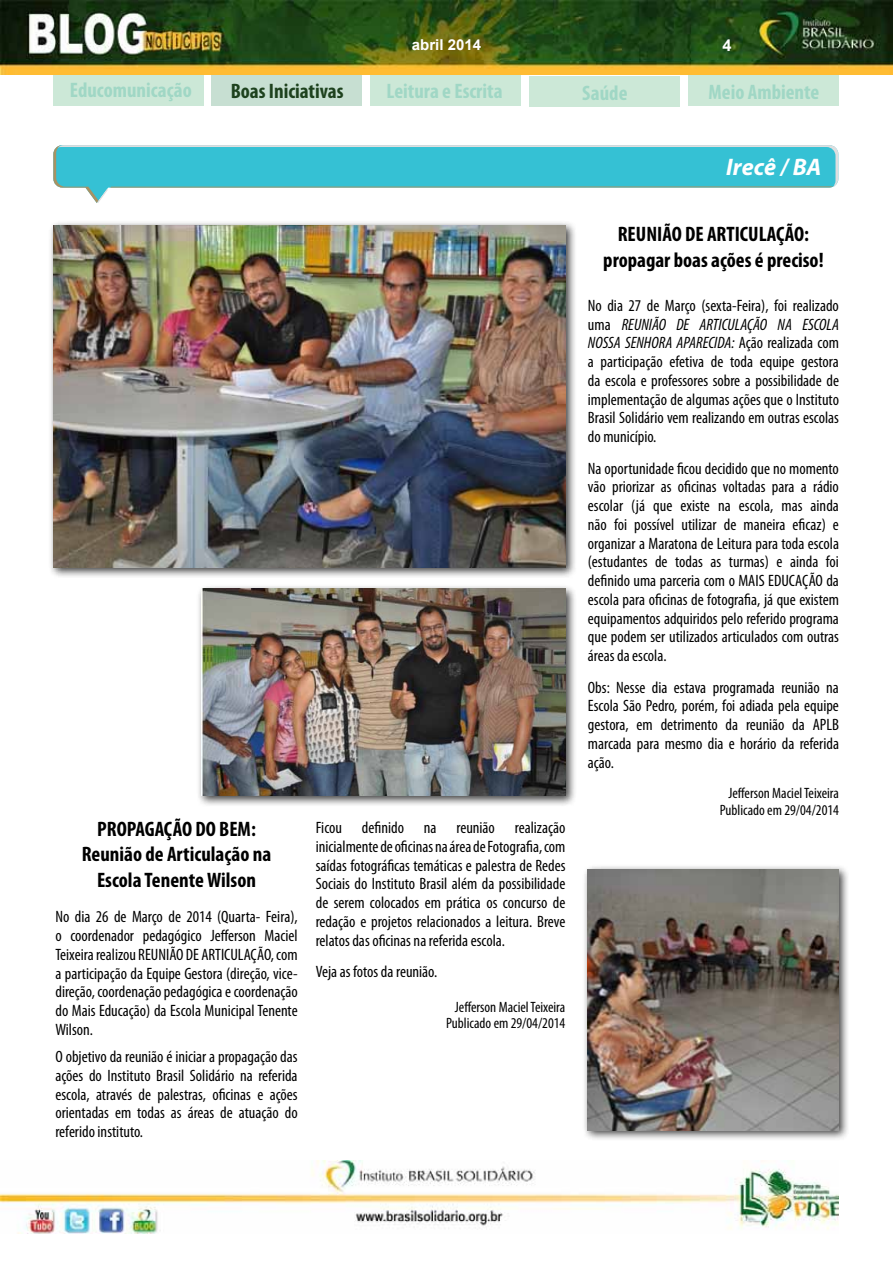
<style>
.page{position:relative;width:893px;height:1263px;background:#fff}
.page>*{position:absolute;margin:0;border:0;box-sizing:border-box;transform-origin:0 0}
.t1{font:italic 700 24px "Myriad Pro";color:#fff}
.t2{font:700 condensed 21px/25.2px "Myriad Pro";color:#000;text-align:center}
.t3{font:700 condensed 21px "Myriad Pro";color:#a0d7c5}
.t4{font:700 condensed 21px "Myriad Pro";color:#1e421e}
.t5{font:condensed 16.5px/18.8px "Myriad Pro";color:#000;text-align:justify}
.t6{font:700 16.5px "Arial";color:#fff}
.t7{font:condensed 15px/16.5px "Myriad Pro";color:#000;text-align:center}
.t8{font:700 15px "Arial";color:#fff}
.s1{font-style:italic}
</style>
<div class="page">
<img style="left:0;top:1160px;width:839px;height:73px">
<img style="left:0;top:0;width:893px;height:75px">
<div style="left:48px;top:220px;width:529px;height:359px;background:#000;opacity:.75"></div>
<img style="left:53px;top:226px;width:512px;height:342px">
<div style="left:582px;top:864px;width:267px;height:277px;background:#000;opacity:.75"></div>
<img style="left:588px;top:870px;width:250px;height:260px">
<div style="left:196px;top:584px;width:381px;height:223px;background:#000;opacity:.75"></div>
<img style="left:201px;top:589px;width:364px;height:206px">
<div style="left:53px;top:76px;width:150px;height:30px;background:#cce8d7"></div>
<div style="left:212px;top:76px;width:150px;height:30px;background:#c7dfd2"></div>
<div style="left:371px;top:76px;width:150px;height:30px;background:#cce8d7"></div>
<div style="left:530px;top:76px;width:150px;height:30px;background:#cce8d7"></div>
<div style="left:689px;top:76px;width:150px;height:30px;background:#cce8d7"></div>
<svg style="left:58px;top:145px;width:780px;height:58px;fill:#35c1d4"></svg>
<p class="t8" style="left:412px;top:35px;width:71px">abril 2014</p>
<p class="t6" style="left:722px;top:34px;width:11px">4</p>
<p class="t3" style="left:70px;top:77px;width:123px">Educomunicação</p>
<p class="t4" style="left:231px;top:78px;width:114px">Boas Iniciativas</p>
<p class="t3" style="left:386px;top:78px;width:118px">Leitura e Escrita</p>
<p class="t3" style="left:582px;top:80px;width:47px">Saúde</p>
<p class="t3" style="left:708px;top:79px;width:112px">Meio Ambiente</p>
<h1 class="t1" style="left:726px;top:152px;width:97px">Irecê / BA</h1>
<p class="t2" style="left:82px;top:816px;width:191px">PROPAGAÇÃO DO BEM:<br>Reunião de Articulação na<br>Escola Tenente Wilson</p>
<p class="t5" style="left:55px;top:907px;width:244px">No dia 26 de Março de 2014 (Quarta- Feira), o coordenador pedagógico Jefferson Maciel Teixeira realizou REUNIÃO DE ARTICULAÇÃO, com a participação da Equipe Gestora (direção, vice&shy;direção, coordenação pedagógica e coordenação do Mais Educação) da Escola Municipal Tenente Wilson.</p>
<p class="t5" style="left:55px;top:1047px;width:244px">O objetivo da reunião é iniciar a propagação das ações do Instituto Brasil Solidário na referida escola, através de palestras, oficinas e ações orientadas em todas as áreas de atuação do referido instituto.</p>
<p class="t5" style="left:316px;top:818px;width:251px">Ficou definido na reunião realização inicialmente de oficinas na área de Fotografia, com saídas fotográficas temáticas e palestra de Redes Sociais do Instituto Brasil além da possibilidade de serem colocados em prática os concurso de redação e projetos relacionados a leitura. Breve relatos das oficinas na referida escola.</p>
<p class="t5" style="left:316px;top:962px;width:123px">Veja as fotos da reunião.</p>
<p class="t7" style="left:446px;top:998px;width:121px">Jefferson Maciel Teixeira<br>Publicado em 29/04/2014</p>
<p class="t2" style="left:603px;top:221px;width:222px">REUNIÃO DE ARTICULAÇÃO: propagar boas ações é preciso!</p>
<p class="t5" style="left:588px;top:296px;width:253px">No dia 27 de Março (sexta-Feira), foi realizado uma <span class="s1">REUNIÃO DE ARTICULAÇÃO NA ESCOLA NOSSA SENHORA APARECIDA:</span> Ação realizada com a participação efetiva de toda equipe gestora da escola e professores sobre a possibilidade de implementação de algumas ações que o Instituto Brasil Solidário vem realizando em outras escolas do município.</p>
<p class="t5" style="left:588px;top:458px;width:253px">Na oportunidade ficou decidido que no momento vão priorizar as oficinas voltadas para a rádio escolar (já que existe na escola, mas ainda não foi possível utilizar de maneira eficaz) e organizar a Maratona de Leitura para toda escola (estudantes de todas as turmas) e ainda foi definido uma parceria com o MAIS EDUCAÇÃO da escola para oficinas de fotografia, já que existem equipamentos adquiridos pelo referido programa que podem ser utilizados articulados com outras áreas da escola.</p>
<p class="t5" style="left:588px;top:677px;width:253px">Obs: Nesse dia estava programada reunião na Escola São Pedro, porém, foi adiada pela equipe gestora, em detrimento da reunião da APLB marcada para mesmo dia e horário da referida ação.</p>
<p class="t7" style="left:720px;top:785px;width:121px">Jefferson Maciel Teixeira<br>Publicado em 29/04/2014</p>
</div>
